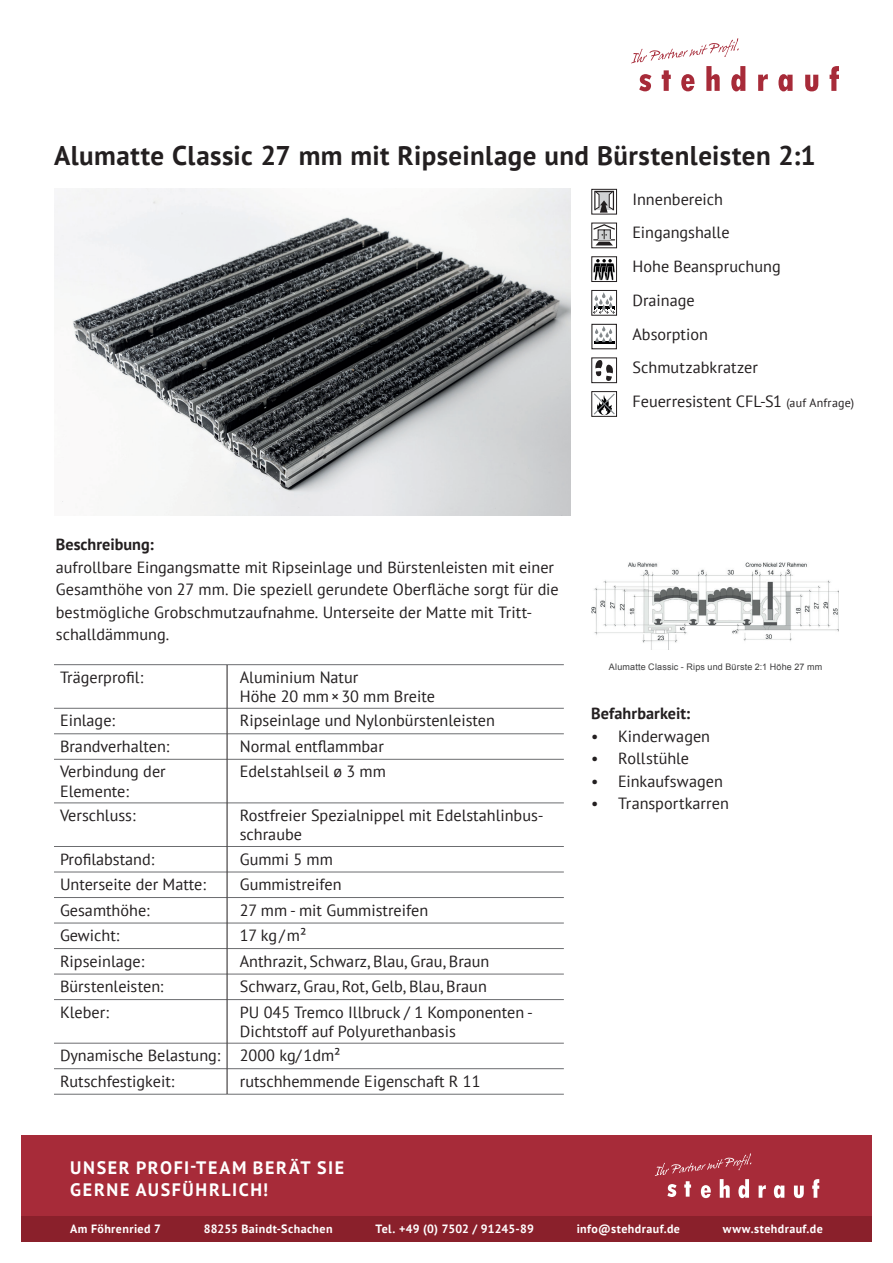
<style>
.page{position:relative;width:893px;height:1263px;background:#fff}
.page>*{position:absolute;margin:0;border:0;box-sizing:border-box;transform-origin:0 0}
.t1{font:700 27px "PT Sans";letter-spacing:.015em;color:#231f20}
.t2{font:700 18px/21.6px "PT Sans";letter-spacing:.09em;color:#fff}
.t3{font:16.2px/33.8px "PT Sans";color:#231f20}
.t4{font:700 16.2px "PT Sans";letter-spacing:.005em;color:#231f20}
.t5{font:700 12px "PT Sans";letter-spacing:.035em;color:#fff}
.t6{font:700 12px "PT Sans";letter-spacing:.01em;color:#fff}
.t7{font:9px "Arial";letter-spacing:.02em;color:#3e3e3f}
.s1{font-size:12px}
</style>
<div class="page">
<svg style="left:758px;top:74px;width:10px;height:17px"></svg>
<svg style="left:778px;top:74px;width:15px;height:17px"></svg>
<svg style="left:805px;top:75px;width:13px;height:16px"></svg>
<svg style="left:830px;top:66px;width:9px;height:25px"></svg>
<svg style="left:631px;top:38px;width:114px;height:53px"></svg>
<div style="left:21px;top:1216px;width:851px;height:26px;background:#8a202b"></div>
<div style="left:21px;top:1135px;width:851px;height:81px;background:#a72b39"></div>
<svg style="left:759px;top:1185px;width:7px;height:13px"></svg>
<svg style="left:774px;top:1185px;width:10px;height:13px"></svg>
<svg style="left:794px;top:1185px;width:10px;height:13px"></svg>
<svg style="left:812px;top:1179px;width:7px;height:19px"></svg>
<svg style="left:655px;top:1153px;width:96px;height:45px"></svg>
<img style="left:592px;top:562px;width:247px;height:88px">
<hr style="left:54px;top:664px;width:173px;height:1px;background:#6c6d70">
<hr style="left:227px;top:664px;width:337px;height:1px;background:#6c6d70">
<hr style="left:54px;top:708px;width:173px;height:1px;background:#6c6d70">
<hr style="left:227px;top:708px;width:337px;height:1px;background:#6c6d70">
<hr style="left:54px;top:733px;width:173px;height:1px;background:#6c6d70">
<hr style="left:227px;top:733px;width:337px;height:1px;background:#6c6d70">
<hr style="left:54px;top:759px;width:173px;height:1px;background:#6c6d70">
<hr style="left:227px;top:759px;width:337px;height:1px;background:#6c6d70">
<hr style="left:54px;top:803px;width:173px;height:1px;background:#6c6d70">
<hr style="left:227px;top:803px;width:337px;height:1px;background:#6c6d70">
<hr style="left:54px;top:846px;width:173px;height:1px;background:#6c6d70">
<hr style="left:227px;top:846px;width:337px;height:1px;background:#6c6d70">
<hr style="left:54px;top:872px;width:173px;height:1px;background:#6c6d70">
<hr style="left:227px;top:872px;width:337px;height:1px;background:#6c6d70">
<hr style="left:54px;top:897px;width:173px;height:1px;background:#6c6d70">
<hr style="left:227px;top:897px;width:337px;height:1px;background:#6c6d70">
<hr style="left:54px;top:923px;width:173px;height:1px;background:#6c6d70">
<hr style="left:227px;top:923px;width:337px;height:1px;background:#6c6d70">
<hr style="left:54px;top:948px;width:173px;height:1px;background:#6c6d70">
<hr style="left:227px;top:948px;width:337px;height:1px;background:#6c6d70">
<hr style="left:54px;top:974px;width:173px;height:1px;background:#6c6d70">
<hr style="left:227px;top:974px;width:337px;height:1px;background:#6c6d70">
<hr style="left:54px;top:999px;width:173px;height:1px;background:#6c6d70">
<hr style="left:227px;top:999px;width:337px;height:1px;background:#6c6d70">
<hr style="left:54px;top:1043px;width:173px;height:1px;background:#6c6d70">
<hr style="left:227px;top:1043px;width:337px;height:1px;background:#6c6d70">
<hr style="left:54px;top:1068px;width:173px;height:1px;background:#6c6d70">
<hr style="left:227px;top:1068px;width:337px;height:1px;background:#6c6d70">
<hr style="left:54px;top:1094px;width:173px;height:1px;background:#6c6d70">
<hr style="left:227px;top:1094px;width:337px;height:1px;background:#6c6d70">
<hr style="left:227px;top:665px;width:1px;height:43px;background:#231f20">
<svg style="left:227px;top:708px;width:1px;height:51px"></svg>
<hr style="left:227px;top:759px;width:1px;height:44px;background:#231f20">
<hr style="left:227px;top:803px;width:1px;height:43px;background:#231f20">
<svg style="left:227px;top:846px;width:1px;height:153px"></svg>
<hr style="left:227px;top:999px;width:1px;height:44px;background:#231f20">
<svg style="left:227px;top:1043px;width:1px;height:51px"></svg>
<img style="left:54px;top:188px;width:516px;height:327px">
<svg style="left:594px;top:191px;width:20px;height:21px"></svg>
<div style="left:591px;top:189px;width:26px;height:25px;border:1px solid #231f20"></div>
<svg style="left:593px;top:225px;width:22px;height:20px"></svg>
<div style="left:591px;top:223px;width:26px;height:25px;border:1px solid #231f20"></div>
<svg style="left:593px;top:259px;width:22px;height:21px"></svg>
<div style="left:591px;top:256px;width:26px;height:26px;border:1px solid #231f20"></div>
<svg style="left:593px;top:292px;width:22px;height:22px"></svg>
<div style="left:591px;top:290px;width:26px;height:26px;border:1px solid #231f20"></div>
<svg style="left:595px;top:360px;width:18px;height:21px"></svg>
<div style="left:591px;top:357px;width:26px;height:26px;border:1px solid #231f20"></div>
<svg style="left:594px;top:393px;width:21px;height:22px"></svg>
<div style="left:591px;top:391px;width:26px;height:26px;border:1px solid #231f20"></div>
<hr style="left:594px;top:341px;width:20px;height:3px;background:#000002">
<svg style="left:595px;top:326px;width:17px;height:16px"></svg>
<div style="left:591px;top:324px;width:26px;height:25px;border:1px solid #231f20"></div>
<h1 class="t1" style="left:54px;top:138px;width:763px">Alumatte Classic 27 mm mit Ripseinlage und Bürstenleisten 2:1</h1>
<p class="t3" style="left:632px;top:182px;width:223px">Innenbereich<br>Eingangshalle<br>Hohe Beanspruchung<br>Drainage<br>Absorption<br>Schmutzabkratzer<br>Feuerresistent CFL-S1 <span class="s1">(auf Anfrage)</span></p>
<p class="t4" style="left:56px;top:534px;width:100px">Beschreibung:</p>
<p class="t3" style="left:56px;top:555px;width:504px;line-height:22.5px">aufrollbare Eingangsmatte mit Ripseinlage und Bürstenleisten mit einer Gesamthöhe von 27 mm. Die speziell gerundete Oberfläche sorgt für die bestmögliche Grobschmutzaufnahme. Unterseite der Matte mit Tritt&shy;schalldämmung.</p>
<p class="t3" style="left:60px;top:660px;width:85px">Trägerprofil:</p>
<p class="t3" style="left:240px;top:667px;width:197px;line-height:19.5px">Aluminium Natur<br>Höhe 20 mm×30 mm Breite</p>
<p class="t3" style="left:60px;top:703px;width:57px">Einlage:</p>
<p class="t3" style="left:240px;top:703px;width:257px">Ripseinlage und Nylonbürstenleisten</p>
<p class="t3" style="left:60px;top:729px;width:111px">Brandverhalten:</p>
<p class="t3" style="left:240px;top:729px;width:146px">Normal entflammbar</p>
<p class="t3" style="left:60px;top:762px;width:107px;line-height:19.5px">Verbindung der<br>Elemente:</p>
<p class="t3" style="left:240px;top:754px;width:148px">Edelstahlseil ø 3 mm</p>
<p class="t3" style="left:60px;top:798px;width:77px">Verschluss:</p>
<p class="t3" style="left:240px;top:805px;width:305px;line-height:19.4px">Rostfreier Spezialnippel mit Edelstahlinbus&shy;schraube</p>
<p class="t3" style="left:60px;top:842px;width:96px">Profilabstand:</p>
<p class="t3" style="left:240px;top:842px;width:95px">Gummi 5 mm</p>
<p class="t3" style="left:60px;top:867px;width:147px">Unterseite der Matte:</p>
<p class="t3" style="left:240px;top:867px;width:103px">Gummistreifen</p>
<p class="t3" style="left:60px;top:893px;width:91px">Gesamthöhe:</p>
<p class="t3" style="left:240px;top:893px;width:190px">27 mm - mit Gummistreifen</p>
<p class="t3" style="left:60px;top:918px;width:61px">Gewicht:</p>
<p class="t3" style="left:240px;top:918px;width:68px">17 kg/m²</p>
<p class="t3" style="left:60px;top:944px;width:86px">Ripseinlage:</p>
<p class="t3" style="left:240px;top:944px;width:251px">Anthrazit, Schwarz, Blau, Grau, Braun</p>
<p class="t3" style="left:60px;top:969px;width:105px">Bürstenleisten:</p>
<p class="t3" style="left:240px;top:969px;width:249px">Schwarz, Grau, Rot, Gelb, Blau, Braun</p>
<p class="t3" style="left:60px;top:995px;width:50px">Kleber:</p>
<p class="t3" style="left:240px;top:1002px;width:295px;line-height:19.5px">PU 045 Tremco Illbruck / 1 Komponenten -<br>Dichtstoff auf Polyurethanbasis</p>
<p class="t3" style="left:60px;top:1042px;width:282px;line-height:25.5px">Dynamische Belastung: 2000 kg/1dm²<br>Rutschfestigkeit:</p>
<p class="t3" style="left:240px;top:1064px;width:242px">rutschhemmende Eigenschaft R 11</p>
<p class="t2" style="left:70px;top:1156px;width:275px">UNSER PROFI-TEAM BERÄT SIE<br>GERNE AUSFÜHRLICH!</p>
<p class="t7" style="left:609px;top:661px;width:215px">Alumatte Classic - Rips und Bürste 2:1 Höhe 27 mm</p>
<p class="t4" style="left:591px;top:703px;width:101px">Befahrbarkeit:</p>
<p class="t3" style="left:591px;top:719px;width:121px">• Kinderwagen</p>
<p class="t3" style="left:591px;top:741px;width:100px">• Rollstühle</p>
<p class="t3" style="left:591px;top:764px;width:133px">• Einkaufswagen</p>
<p class="t3" style="left:591px;top:786px;width:139px">• Transportkarren</p>
<p class="t5" style="left:70px;top:1221px;width:92px">Am Föhrenried 7</p>
<p class="t5" style="left:204px;top:1221px;width:130px">88255 Baindt-Schachen</p>
<p class="t6" style="left:375px;top:1221px;width:160px">Tel. +49 (0) 7502 / 91245-89</p>
<p class="t5" style="left:577px;top:1221px;width:105px">info@stehdrauf.de</p>
<p class="t5" style="left:723px;top:1221px;width:102px">www.stehdrauf.de</p>
</div>
